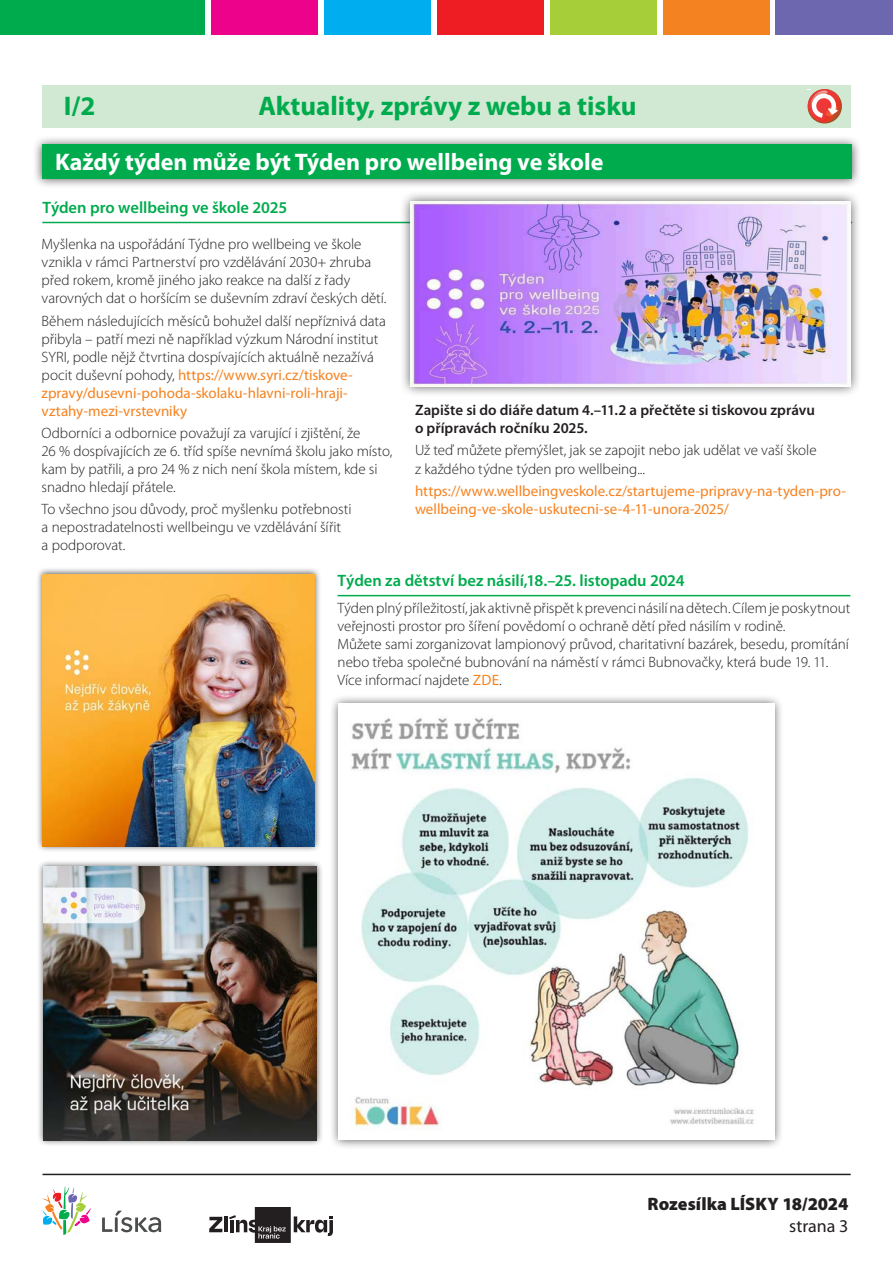
<style>
.page{position:relative;width:893px;height:1263px;background:#fff}
.page>*{position:absolute;margin:0;border:0;box-sizing:border-box;transform-origin:0 0}
.nadpis{font:700 27px "Myriad Pro";color:#00ab4d}
.podtržený_podnadpis{font:700 24px "Myriad Pro";color:#fff}
.t1{font:900 18px "Myriad Pro";color:#231f20}
.t2{font:18px "Myriad Pro";color:#231f20}
.podtržený_podnadpis-2{font:600 16.5px "Myriad Pro";color:#00ab4d}
.text{font:300 15px/18px "Myriad Pro";letter-spacing:-.005em;color:#231f20}
.text-2{font:15px/18px "Myriad Pro";color:#f58220}
.text-3{font:600 15px/18px "Myriad Pro";color:#231f20}
.s1{font-weight:400;color:#f58220}
</style>
<div class="page">
<div style="left:0;top:0;width:205px;height:34px;background:#00ab4d"></div>
<div style="left:211px;top:0;width:107px;height:34px;background:#ed028c"></div>
<div style="left:324px;top:0;width:107px;height:34px;background:#00aeef"></div>
<div style="left:437px;top:0;width:107px;height:34px;background:#ee1d23"></div>
<div style="left:550px;top:0;width:107px;height:34px;background:#a6ce39"></div>
<div style="left:663px;top:0;width:107px;height:34px;background:#f58220"></div>
<div style="left:776px;top:0;width:117px;height:34px;background:#6c67ae"></div>
<svg style="left:102px;top:1211px;width:59px;height:21px"></svg>
<svg style="left:43px;top:1186px;width:48px;height:49px"></svg>
<hr style="left:43px;top:1174px;width:808px;height:1px;background:#231f20">
<svg style="left:209px;top:1217px;width:13px;height:15px"></svg>
<hr style="left:224px;top:1216px;width:4px;height:16px;background:#231f20">
<svg style="left:229px;top:1207px;width:104px;height:36px"></svg>
<div style="left:33px;top:135px;width:828px;height:54px;background:#231f20;opacity:.75"></div>
<div style="left:42px;top:145px;width:809px;height:34px;background:#00ab4d"></div>
<div style="left:43px;top:85px;width:808px;height:43px;background:#d1e9d3"></div>
<svg style="left:807px;top:89px;width:35px;height:35px"></svg>
<div style="left:36px;top:567px;width:285px;height:286px;background:#231f20;opacity:.75"></div>
<img style="left:43px;top:574px;width:272px;height:272px">
<div style="left:37px;top:860px;width:287px;height:287px;background:#231f20;opacity:.75"></div>
<img style="left:43px;top:867px;width:274px;height:273px">
<hr style="left:42px;top:222px;width:810px;height:1px;background:#00ab4d">
<div style="left:399px;top:191px;width:463px;height:207px;background:#231f20;opacity:.75"></div>
<img style="left:411px;top:202px;width:439px;height:185px">
<div style="left:329px;top:694px;width:455px;height:455px;background:#231f20;opacity:.75"></div>
<img style="left:339px;top:704px;width:435px;height:435px">
<hr style="left:338px;top:595px;width:512px;height:1px;background:#00ab4d">
<p class="nadpis" style="left:64px;top:89px;width:33px">I/2</p>
<p class="nadpis" style="left:258px;top:89px;width:380px">Aktuality, zprávy z webu a tisku</p>
<p class="podtržený_podnadpis" style="left:55px;top:146px;width:550px">Každý týden může být Týden pro wellbeing ve škole</p>
<p class="podtržený_podnadpis-2" style="left:42px;top:197px;width:246px">Týden pro wellbeing ve škole 2025</p>
<p class="text" style="left:42px;top:235px;width:346px">Myšlenka na uspořádání Týdne pro wellbeing ve škole vznikla v rámci Partnerství pro vzdělávání 2030+ zhruba před rokem, kromě jiného jako reakce na další z řady varovných dat o horšícím se duševním zdraví českých dětí.</p>
<p class="text" style="left:42px;top:311px;width:346px">Během následujících měsíců bohužel další nepříznivá data přibyla – patří mezi ně například výzkum Národní institut SYRI, podle nějž čtvrtina dospívajících aktuálně nezažívá pocit duševní pohody, <span class="s1">https://www.syri.cz/tiskove&shy;zpravy/dusevni-pohoda-skolaku-hlavni-roli-hraji&shy;vztahy-mezi-vrstevniky</span></p>
<p class="text" style="left:42px;top:424px;width:352px">Odborníci a odbornice považují za varující i zjištění, že<br>26 % dospívajících ze 6. tříd spíše nevnímá školu jako místo, kam by patřili, a pro 24 % z nich není škola místem, kde si snadno hledají přátele.</p>
<p class="text" style="left:42px;top:500px;width:311px">To všechno jsou důvody, proč myšlenku potřebnosti a nepostradatelnosti wellbeingu ve vzdělávání šířit a podporovat.</p>
<p class="text-3" style="left:415px;top:401px;width:401px">Zapište si do diáře datum 4.–11.2 a přečtěte si tiskovou zprávu o přípravách ročníku 2025.</p>
<p class="text" style="left:415px;top:441px;width:403px">Už teď můžete přemýšlet, jak se zapojit nebo jak udělat ve vaší škole z každého týdne týden pro wellbeing...</p>
<p class="text-2" style="left:415px;top:481px;width:432px">https://www.wellbeingveskole.cz/startujeme-pripravy-na-tyden-pro&shy;wellbeing-ve-skole-uskutecni-se-4-11-unora-2025/</p>
<p class="podtržený_podnadpis-2" style="left:338px;top:570px;width:348px">Týden za dětství bez násilí,18.–25. listopadu 2024</p>
<p class="text" style="left:338px;top:599px;width:514px">Týden plný příležitostí, jak aktivně přispět k prevenci násilí na dětech. Cílem je poskytnout veřejnosti prostor pro šíření povědomí o ochraně dětí před násilím v rodině.</p>
<p class="text" style="left:338px;top:635px;width:513px">Můžete sami zorganizovat lampionový průvod, charitativní bazárek, besedu, promítání nebo třeba společné bubnování na náměstí v rámci Bubnovačky, která bude 19. 11.</p>
<p class="text" style="left:338px;top:671px;width:166px">Více informací najdete <span class="s1">ZDE</span>.</p>
<p class="t1" style="left:648px;top:1192px;width:202px">Rozesílka LÍSKY 18/2024</p>
<p class="t2" style="left:789px;top:1215px;width:61px">strana 3</p>
</div>
